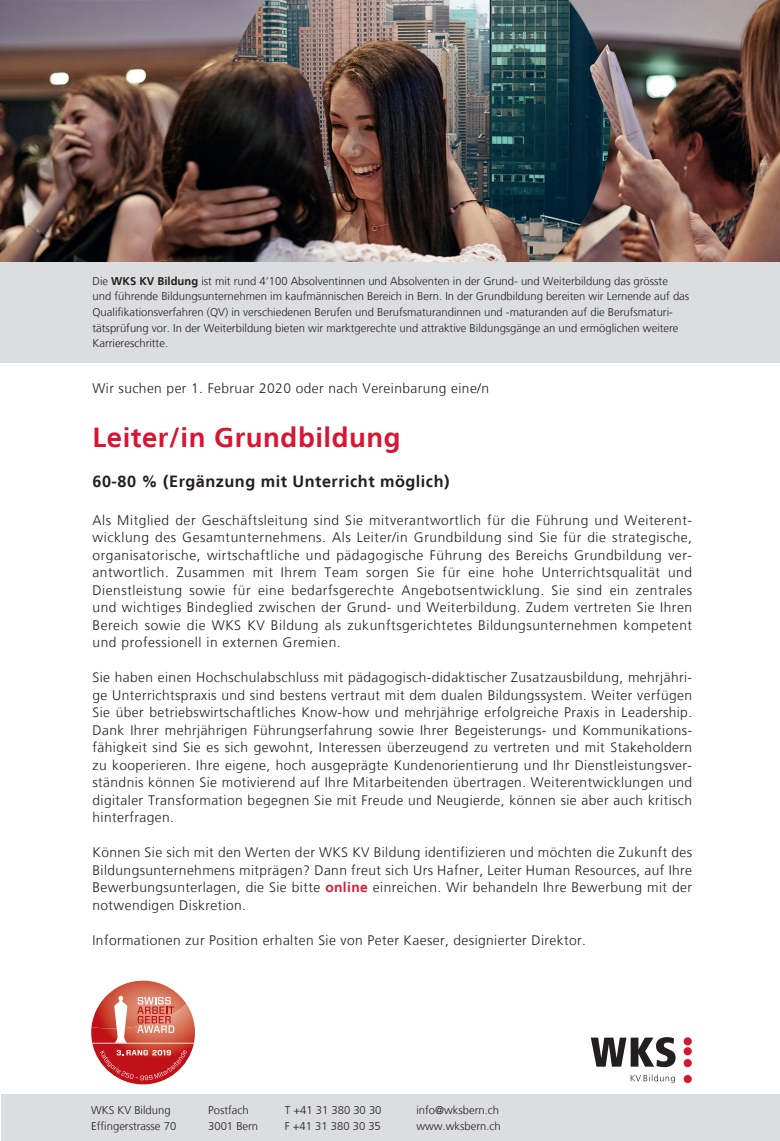
<style>
.page{position:relative;width:780px;height:1141px;background:#fff}
.page>*{position:absolute;margin:0;border:0;box-sizing:border-box;transform-origin:0 0}
.t1{font:700 27.5px "Frutiger LT";letter-spacing:.02em;color:#d71634}
.t2{font:700 16.25px "Frutiger LT";letter-spacing:.03em;color:#231f20}
.t3{font:300 13.75px/17.5px "Frutiger LT";letter-spacing:.03em;color:#231f20;text-align:justify}
.t4{font:300 11.25px/15.6px "Frutiger LT";color:#231f20}
.s1{font-weight:700}
.s2{font-weight:700;color:#d81d36}
</style>
<div class="page">
<div style="left:1px;top:1095px;width:778px;height:46px;background:#dcdddf"></div>
<img style="left:0;top:0;width:780px;height:262px">
<div style="left:0;top:262px;width:780px;height:101px;background:#dcdddf"></div>
<svg style="left:590px;top:1037px;width:85px;height:30px"></svg>
<div style="left:683px;top:1037px;width:8px;height:8px;background:#d71634;border-radius:50%"></div>
<div style="left:683px;top:1047px;width:8px;height:8px;background:#d71634;border-radius:50%"></div>
<div style="left:683px;top:1059px;width:8px;height:8px;background:#d71634;border-radius:50%"></div>
<div style="left:683px;top:1075px;width:8px;height:8px;background:#d71634;border-radius:50%"></div>
<svg style="left:630px;top:1075px;width:44px;height:8px"></svg>
<img style="left:91px;top:1023px;width:104px;height:61px">
<img style="left:91px;top:981px;width:89px;height:48px">
<svg style="left:92px;top:996px;width:102px;height:48px;background:#db8071"></svg>
<svg style="left:100px;top:1050px;width:87px;height:30px;background:#cf4b50"></svg>
<p class="t4" style="left:92px;top:273px;width:598px">Die <span class="s1">WKS KV Bildung</span> ist mit rund 4‘100 Absolventinnen und Absolventen in der Grund- und Weiterbildung das grösste und führende Bildungsunternehmen im kaufmännischen Bereich in Bern. In der Grundbildung bereiten wir Lernende auf das Qualifikationsverfahren (QV) in verschiedenen Berufen und Berufsmaturandinnen und -maturanden auf die Berufsmaturi&shy;tätsprüfung vor. In der Weiterbildung bieten wir marktgerechte und attraktive Bildungsgänge an und ermöglichen weitere Karriereschritte.</p>
<p class="t3" style="left:92px;top:380px;width:398px">Wir suchen per 1. Februar 2020 oder nach Vereinbarung eine/n</p>
<h1 class="t1" style="left:92px;top:421px;width:309px">Leiter/in Grundbildung</h1>
<p class="t2" style="left:92px;top:472px;width:358px">60-80 % (Ergänzung mit Unterricht möglich)</p>
<p class="t3" style="left:92px;top:511px;width:601px">Als Mitglied der Geschäftsleitung sind Sie mitverantwortlich für die Führung und Weiterent&shy;wicklung des Gesamtunternehmens. Als Leiter/in Grundbildung sind Sie für die strategische, organisatorische, wirtschaftliche und pädagogische Führung des Bereichs Grundbildung ver&shy;antwortlich. Zusammen mit Ihrem Team sorgen Sie für eine hohe Unterrichtsqualität und Dienstleistung sowie für eine bedarfsgerechte Angebotsentwicklung. Sie sind ein zentrales und wichtiges Bindeglied zwischen der Grund- und Weiterbildung. Zudem vertreten Sie Ihren Bereich sowie die WKS KV Bildung als zukunftsgerichtetes Bildungsunternehmen kompetent und professionell in externen Gremien.</p>
<p class="t3" style="left:92px;top:669px;width:601px">Sie haben einen Hochschulabschluss mit pädagogisch-didaktischer Zusatzausbildung, mehrjähri&shy;ge Unterrichtspraxis und sind bestens vertraut mit dem dualen Bildungssystem. Weiter verfügen Sie über betriebswirtschaftliches Know-how und mehrjährige erfolgreiche Praxis in Leadership.<br>Dank Ihrer mehrjährigen Führungserfahrung sowie Ihrer Begeisterungs- und Kommunikations&shy;fähigkeit sind Sie es sich gewohnt, Interessen überzeugend zu vertreten und mit Stakeholdern zu kooperieren. Ihre eigene, hoch ausgeprägte Kundenorientierung und Ihr Dienstleistungsver&shy;ständnis können Sie motivierend auf Ihre Mitarbeitenden übertragen. Weiterentwicklungen und digitaler Transformation begegnen Sie mit Freude und Neugierde, können sie aber auch kritisch hinterfragen.</p>
<p class="t3" style="left:92px;top:844px;width:601px">Können Sie sich mit den Werten der WKS KV Bildung identifizieren und möchten die Zukunft des Bildungsunternehmens mitprägen? Dann freut sich Urs Hafner, Leiter Human Resources, auf Ihre Bewerbungsunterlagen, die Sie bitte <span class="s2">online</span> einreichen. Wir behandeln Ihre Bewerbung mit der notwendigen Diskretion.</p>
<p class="t3" style="left:92px;top:931px;width:495px">Informationen zur Position erhalten Sie von Peter Kaeser, designierter Direktor.</p>
<p class="t4" style="left:91px;top:1102px;width:87px">WKS KV Bildung<br>Effingerstrasse 70</p>
<p class="t4" style="left:208px;top:1102px;width:52px">Postfach<br>3001 Bern</p>
<p class="t4" style="left:285px;top:1102px;width:98px">T +41 31 380 30 30<br>F +41 31 380 30 35</p>
<p class="t4" style="left:416px;top:1102px;width:86px">info@wksbern.ch www.wksbern.ch</p>
</div>
